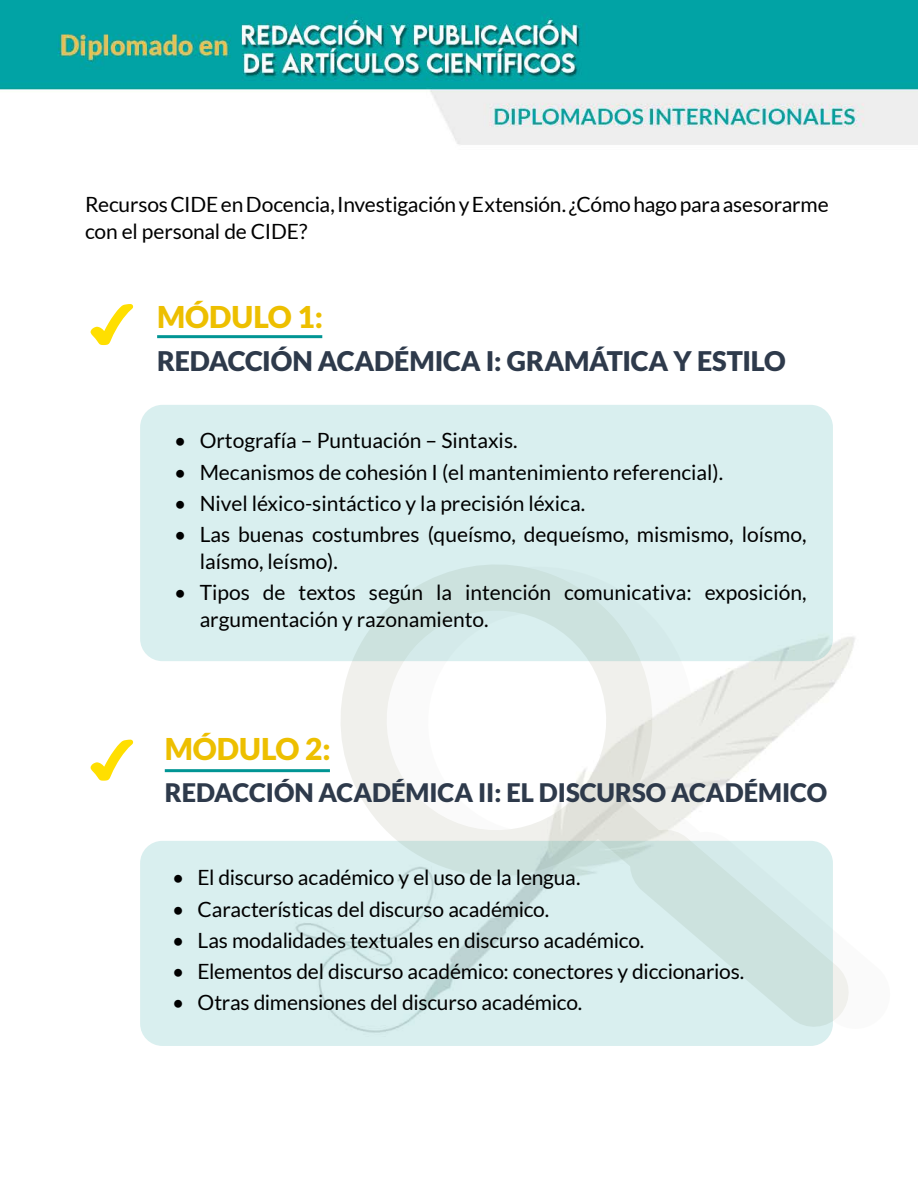
<style>
.page{position:relative;width:918px;height:1188px;background:#fff}
.page>*{position:absolute;margin:0;border:0;box-sizing:border-box;transform-origin:0 0}
.t1{font:900 30px "Lato";color:#edbf00}
.t2{font:900 27px "Lato";letter-spacing:-.005em;color:#2e3a4b}
.t3{font:900 25.5px "Lato";color:#2e3a4b}
.t4{font:21px/27px "Lato";color:#000}
</style>
<div class="page">
<img style="left:0;top:0;width:918px;height:1046px">
<svg style="left:671px;top:661px;width:40px;height:165px;fill:#ecede8"></svg>
<svg style="left:853px;top:832px;width:41px;height:197px"></svg>
<svg style="left:322px;top:661px;width:349px;height:180px"></svg>
<svg style="left:583px;top:791px;width:118px;height:50px;background:#e5e6e0"></svg>
<svg style="left:626px;top:826px;width:227px;height:204px"></svg>
<div style="left:140px;top:405px;width:693px;height:256px;background:linear-gradient(to bottom,#daf0f1,#d5ebea);border-radius:22px"></div>
<svg style="left:140px;top:841px;width:693px;height:205px;background:#d5ebea"></svg>
<svg style="left:91px;top:304px;width:42px;height:41px"></svg>
<hr style="left:157px;top:335px;width:165px;height:3px;background:#009594">
<svg style="left:91px;top:740px;width:42px;height:41px"></svg>
<hr style="left:165px;top:769px;width:165px;height:3px;background:#009594">
<p class="t4" style="left:85px;top:191px;width:745px">Recursos CIDE en Docencia, Investigación y Extensión. ¿Cómo hago para asesorarme con el personal de CIDE?</p>
<h1 class="t1" style="left:157px;top:300px;width:168px">MÓDULO 1:</h1>
<p class="t2" style="left:157px;top:345px;width:630px">REDACCIÓN ACADÉMICA I: GRAMÁTICA Y ESTILO</p>
<p class="t4" style="left:174px;top:427px;width:345px">• Ortografía – Puntuación – Sintaxis.</p>
<p class="t4" style="left:174px;top:458px;width:551px">• Mecanismos de cohesión I (el mantenimiento referencial).</p>
<p class="t4" style="left:174px;top:490px;width:412px">• Nivel léxico-sintáctico y la precisión léxica.</p>
<p class="t4" style="left:200px;top:521px;width:608px;text-indent:-26px">• Las buenas costumbres (queísmo, dequeísmo, mismismo, loísmo, laísmo, leísmo).</p>
<p class="t4" style="left:200px;top:579px;width:608px;text-indent:-26px">• Tipos de textos según la intención comunicativa: exposición, argumentación y razonamiento.</p>
<h1 class="t1" style="left:165px;top:731px;width:168px">MÓDULO 2:</h1>
<p class="t3" style="left:165px;top:778px;width:664px">REDACCIÓN ACADÉMICA II: EL DISCURSO ACADÉMICO</p>
<p class="t4" style="left:172px;top:864px;width:410px">• El discurso académico y el uso de la lengua.</p>
<p class="t4" style="left:172px;top:895px;width:379px">• Características del discurso académico.</p>
<p class="t4" style="left:172px;top:927px;width:474px">• Las modalidades textuales en discurso académico.</p>
<p class="t4" style="left:172px;top:958px;width:574px">• Elementos del discurso académico: conectores y diccionarios.</p>
<p class="t4" style="left:172px;top:989px;width:412px">• Otras dimensiones del discurso académico.</p>
</div>
